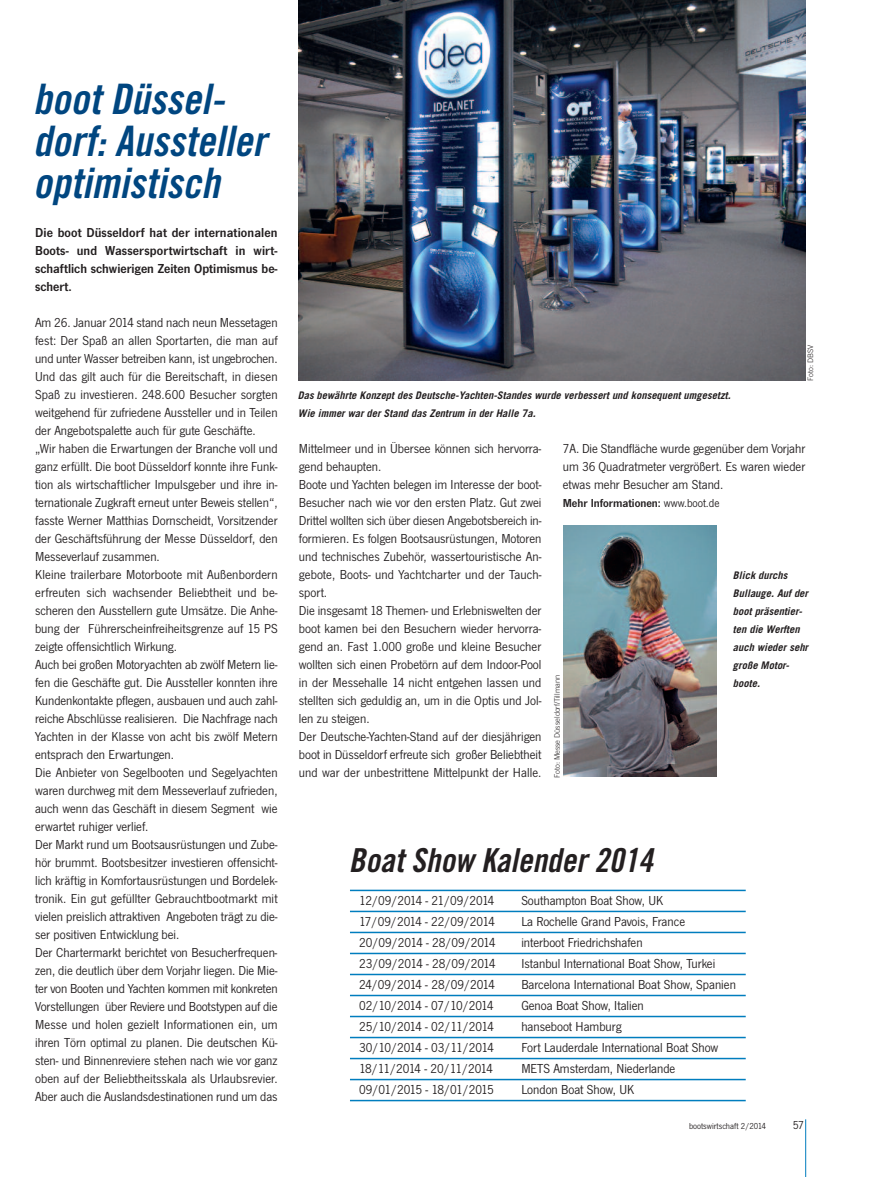
<style>
.page{position:relative;width:878px;height:1177px;background:#fff}
.page>*{position:absolute;margin:0;border:0;box-sizing:border-box;transform-origin:0 0}
.t1{font:42px/42px "Trade Gothic Bold Cond Twenty Obl";color:#004680}
.t2{font:33px "Trade Gothic Bold Cond Twenty Obl";color:#231f20}
.t3{font:13.5px/18px "News Gothic T";color:#231f20}
.t4{font:600 13.5px/18px "News Gothic T";color:#231f20;text-align:justify}
.t5{font:13.5px "News Gothic T";letter-spacing:-.06em;color:#231f20}
.t6{font:13.5px "News Gothic T";letter-spacing:-.03em;color:#231f20}
.t7{font:13.5px "News Gothic T";letter-spacing:-.05em;color:#231f20}
.t8{font:600 12px "News Gothic T";color:#231f20}
.t9{font:12px "News Gothic T";color:#231f20}
.t10{font:italic 700 10.5px/18px "Trade Gothic";letter-spacing:.005em;color:#231f20}
.t11{font:9px "News Gothic T";color:#231f20}
.t12{font:300 7.5px "Trade Gothic";color:#231f20}
.s1{font-weight:400}
</style>
<div class="page">
<hr style="left:805px;top:1119px;width:1px;height:57px;background:#007dbe">
<img style="left:299px;top:0;width:506px;height:380px">
<hr style="left:350px;top:910px;width:395px;height:2px;background:#007dbe">
<hr style="left:350px;top:889px;width:395px;height:2px;background:#007dbe">
<hr style="left:350px;top:931px;width:395px;height:2px;background:#007dbe">
<hr style="left:350px;top:952px;width:395px;height:2px;background:#007dbe">
<hr style="left:350px;top:973px;width:395px;height:2px;background:#007dbe">
<hr style="left:350px;top:994px;width:395px;height:2px;background:#007dbe">
<hr style="left:350px;top:1015px;width:395px;height:2px;background:#007dbe">
<hr style="left:350px;top:1036px;width:395px;height:2px;background:#007dbe">
<hr style="left:350px;top:1057px;width:395px;height:2px;background:#007dbe">
<hr style="left:350px;top:1078px;width:395px;height:2px;background:#007dbe">
<hr style="left:350px;top:1099px;width:395px;height:2px;background:#007dbe">
<img style="left:563px;top:525px;width:153px;height:251px">
<h1 class="t1" style="left:33px;top:81px;width:235px">boot Düssel&shy;dorf: Aussteller optimistisch</h1>
<p class="t4" style="left:35px;top:223px;width:244px">Die boot Düsseldorf hat der internationalen Boots- und Wassersportwirtschaft in wirt&shy;schaftlich schwierigen Zeiten Optimismus be&shy;schert.</p>
<p class="t3" style="left:35px;top:313px;width:244px">Am 26. Januar 2014 stand nach neun Messetagen fest: Der Spaß an allen Sportarten, die man auf und unter Wasser betreiben kann, ist ungebrochen.<br>Und das gilt auch für die Bereitschaft, in diesen Spaß zu investieren. 248.600 Besucher sorgten weitgehend für zufriedene Aussteller und in Teilen der Angebotspalette auch für gute Geschäfte. „Wir haben die Erwartungen der Branche voll und ganz erfüllt. Die boot Düsseldorf konnte ihre Funk&shy;tion als wirtschaftlicher Impulsgeber und ihre in&shy;ternationale Zugkraft erneut unter Beweis stellen“, fasste Werner Matthias Dornscheidt, Vorsitzender der Geschäftsführung der Messe Düsseldorf, den Messeverlauf zusammen.<br>Kleine trailerbare Motorboote mit Außenbordern erfreuten sich wachsender Beliebtheit und be&shy;scheren den Ausstellern gute Umsätze. Die Anhe&shy;bung der Führerscheinfreiheitsgrenze auf 15 PS zeigte offensichtlich Wirkung.<br>Auch bei großen Motoryachten ab zwölf Metern lie&shy;fen die Geschäfte gut. Die Aussteller konnten ihre Kundenkontakte pflegen, ausbauen und auch zahl&shy;reiche Abschlüsse realisieren. Die Nachfrage nach Yachten in der Klasse von acht bis zwölf Metern entsprach den Erwartungen.<br>Die Anbieter von Segelbooten und Segelyachten waren durchweg mit dem Messeverlauf zufrieden, auch wenn das Geschäft in diesem Segment wie erwartet ruhiger verlief.<br>Der Markt rund um Bootsausrüstungen und Zube&shy;hör brummt. Bootsbesitzer investieren offensicht&shy;lich kräftig in Komfortausrüstungen und Bordelek&shy;tronik. Ein gut gefüllter Gebrauchtbootmarkt mit vielen preislich attraktiven Angeboten trägt zu die&shy;ser positiven Entwicklung bei.<br>Der Chartermarkt berichtet von Besucherfrequen&shy;zen, die deutlich über dem Vorjahr liegen. Die Mie&shy;ter von Booten und Yachten kommen mit konkreten Vorstellungen über Reviere und Bootstypen auf die Messe und holen gezielt Informationen ein, um ihren Törn optimal zu planen. Die deutschen Kü&shy;sten- und Binnenreviere stehen nach wie vor ganz oben auf der Beliebtheitsskala als Urlaubsrevier.<br>Aber auch die Auslandsdestinationen rund um das</p>
<p class="t10" style="left:298px;top:387px;width:434px">Das bewährte Konzept des Deutsche-Yachten-Standes wurde verbessert und konsequent umgesetzt.<br>Wie immer war der Stand das Zentrum in der Halle 7a.</p>
<p class="t12" style="left:807px;top:381px;width:38px;rotate:-90deg">Foto: DBSV</p>
<p class="t3" style="left:299px;top:439px;width:244px">Mittelmeer und in Übersee können sich hervorra&shy;gend behaupten.<br>Boote und Yachten belegen im Interesse der boot-Besucher nach wie vor den ersten Platz. Gut zwei Drittel wollten sich über diesen Angebotsbereich in&shy;formieren. Es folgen Bootsausrüstungen, Motoren und technisches Zubehör, wassertouristische An&shy;gebote, Boots- und Yachtcharter und der Tauch&shy;sport.<br>Die insgesamt 18 Themen- und Erlebniswelten der boot kamen bei den Besuchern wieder hervorra&shy;gend an. Fast 1.000 große und kleine Besucher wollten sich einen Probetörn auf dem Indoor-Pool in der Messehalle 14 nicht entgehen lassen und stellten sich geduldig an, um in die Optis und Jol&shy;len zu steigen.<br>Der Deutsche-Yachten-Stand auf der diesjährigen boot in Düsseldorf erfreute sich großer Beliebtheit und war der unbestrittene Mittelpunkt der Halle.</p>
<p class="t3" style="left:562px;top:439px;width:244px;text-align:justify">7A. Die Standfläche wurde gegenüber dem Vorjahr um 36 Quadratmeter vergrößert. Es waren wieder etwas mehr Besucher am Stand.</p>
<p class="t8" style="left:562px;top:496px;width:158px">Mehr Informationen: <span class="s1">www.boot.de</span></p>
<p class="t10" style="left:732px;top:567px;width:77px">Blick durchs<br>Bullauge. Auf der boot präsentier&shy;ten die Werften auch wieder sehr große Motor&shy;boote.</p>
<p class="t12" style="left:554px;top:778px;width:104px;rotate:-90deg">Foto: Messe Düsseldorf/Tillmann</p>
<h2 class="t2" style="left:349px;top:848px;width:306px">Boat Show Kalender 2014</h2>
<p class="t7" style="left:359px;top:892px;width:136px">12/09/2014 - 21/09/2014</p>
<p class="t3" style="left:521px;top:891px;width:143px">Southampton Boat Show, UK</p>
<p class="t6" style="left:359px;top:913px;width:137px">17/09/2014 - 22/09/2014</p>
<p class="t3" style="left:521px;top:912px;width:165px">La Rochelle Grand Pavois, France</p>
<p class="t3" style="left:359px;top:933px;width:138px">20/09/2014 - 28/09/2014</p>
<p class="t3" style="left:521px;top:933px;width:123px">interboot Friedrichshafen</p>
<p class="t3" style="left:359px;top:954px;width:138px">23/09/2014 - 28/09/2014</p>
<p class="t3" style="left:521px;top:954px;width:195px">Istanbul International Boat Show, Turkei</p>
<p class="t6" style="left:359px;top:976px;width:137px">24/09/2014 - 28/09/2014</p>
<p class="t3" style="left:521px;top:975px;width:216px">Barcelona International Boat Show, Spanien</p>
<p class="t5" style="left:359px;top:997px;width:136px">02/10/2014 - 07/10/2014</p>
<p class="t3" style="left:521px;top:996px;width:124px">Genoa Boat Show, Italien</p>
<p class="t5" style="left:359px;top:1018px;width:136px">25/10/2014 - 02/11/2014</p>
<p class="t3" style="left:521px;top:1017px;width:102px">hanseboot Hamburg</p>
<p class="t5" style="left:359px;top:1039px;width:136px">30/10/2014 - 03/11/2014</p>
<p class="t3" style="left:521px;top:1038px;width:198px">Fort Lauderdale International Boat Show</p>
<p class="t5" style="left:359px;top:1060px;width:135px">18/11/2014 - 20/11/2014</p>
<p class="t3" style="left:521px;top:1059px;width:155px">METS Amsterdam, Niederlande</p>
<p class="t5" style="left:359px;top:1081px;width:136px">09/01/2015 - 18/01/2015</p>
<p class="t3" style="left:521px;top:1080px;width:114px">London Boat Show, UK</p>
<p class="t11" style="left:689px;top:1119px;width:78px">bootswirtschaft 2/2014</p>
<p class="t9" style="left:792px;top:1117px;width:13px">57</p>
</div>
